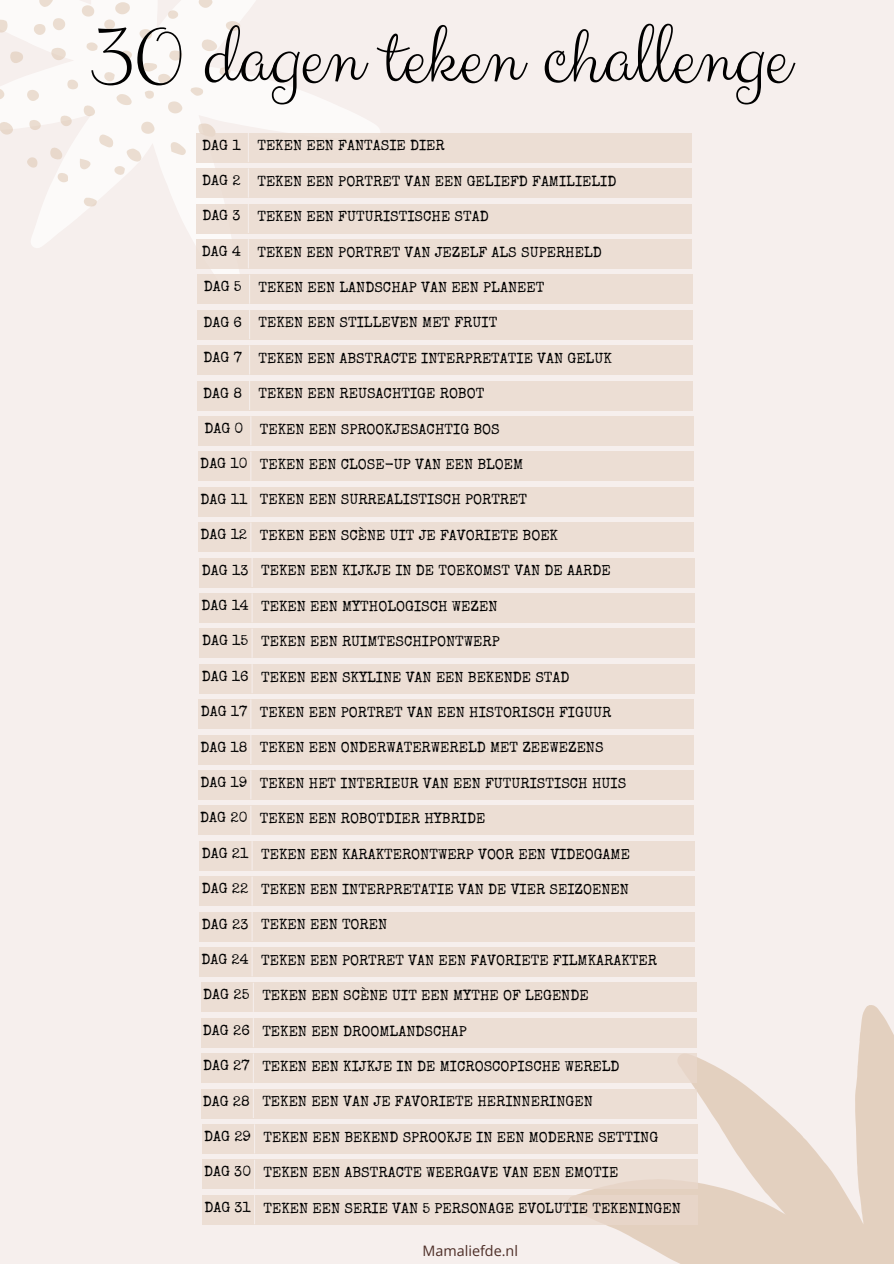
<style>
.page{position:relative;width:894px;height:1264px;background:#fff}
.page>*{position:absolute;margin:0;border:0;box-sizing:border-box;transform-origin:0 0}
.t1{font:89.1px "Clicker Script";color:#000}
.t2{font:14.55px "Special Elite";color:#000}
.t3{font:14.4px "Open Sans";color:#4c2d26}
</style>
<div class="page">
<div style="left:0;top:0;width:893px;height:1263px;background:#f6efed"></div>
<svg style="left:31px;top:0;width:425px;height:340px"></svg>
<svg style="left:82px;top:194px;width:17px;height:16px"></svg>
<svg style="left:0;top:0;width:242px;height:185px"></svg>
<svg style="left:563px;top:870px;width:330px;height:393px"></svg>
<div style="left:196px;top:133px;width:495px;height:29px;background:#ecded4"></div>
<svg style="left:248px;top:133px;width:1px;height:29px"></svg>
<div style="left:196px;top:168px;width:495px;height:30px;background:#ecded4"></div>
<svg style="left:248px;top:168px;width:1px;height:29px"></svg>
<div style="left:196px;top:204px;width:495px;height:29px;background:#ecded4"></div>
<svg style="left:248px;top:204px;width:1px;height:29px"></svg>
<div style="left:196px;top:239px;width:495px;height:30px;background:#ecded4"></div>
<svg style="left:248px;top:239px;width:1px;height:29px"></svg>
<div style="left:197px;top:274px;width:495px;height:30px;background:#ecded4"></div>
<hr style="left:249px;top:274px;width:1px;height:30px;background:#f6efed">
<div style="left:197px;top:310px;width:495px;height:29px;background:#ecded4"></div>
<svg style="left:249px;top:310px;width:1px;height:29px"></svg>
<div style="left:197px;top:345px;width:495px;height:30px;background:#ecded4"></div>
<svg style="left:249px;top:345px;width:1px;height:29px"></svg>
<div style="left:197px;top:381px;width:495px;height:29px;background:#ecded4"></div>
<svg style="left:249px;top:381px;width:1px;height:29px"></svg>
<div style="left:198px;top:416px;width:495px;height:29px;background:#ecded4"></div>
<svg style="left:250px;top:416px;width:1px;height:29px"></svg>
<div style="left:198px;top:451px;width:495px;height:30px;background:#ecded4"></div>
<hr style="left:250px;top:451px;width:1px;height:30px;background:#f6efed">
<div style="left:198px;top:487px;width:495px;height:29px;background:#ecded4"></div>
<svg style="left:250px;top:487px;width:1px;height:29px"></svg>
<div style="left:198px;top:522px;width:495px;height:30px;background:#ecded4"></div>
<svg style="left:250px;top:523px;width:1px;height:28px"></svg>
<div style="left:200px;top:558px;width:495px;height:29px;background:#ecded4"></div>
<div style="left:200px;top:593px;width:495px;height:29px;background:#ecded4"></div>
<div style="left:200px;top:628px;width:495px;height:30px;background:#ecded4"></div>
<div style="left:200px;top:664px;width:495px;height:29px;background:#ecded4"></div>
<div style="left:198px;top:699px;width:495px;height:29px;background:#ecded4"></div>
<svg style="left:250px;top:700px;width:1px;height:28px"></svg>
<div style="left:198px;top:735px;width:495px;height:29px;background:#ecded4"></div>
<svg style="left:250px;top:735px;width:1px;height:29px"></svg>
<div style="left:198px;top:770px;width:495px;height:29px;background:#ecded4"></div>
<svg style="left:250px;top:770px;width:1px;height:29px"></svg>
<div style="left:198px;top:805px;width:495px;height:30px;background:#ecded4"></div>
<svg style="left:250px;top:806px;width:1px;height:28px"></svg>
<div style="left:200px;top:841px;width:495px;height:29px;background:#ecded4"></div>
<div style="left:200px;top:876px;width:495px;height:29px;background:#ecded4"></div>
<div style="left:200px;top:911px;width:495px;height:30px;background:#ecded4"></div>
<hr style="left:251px;top:911px;width:1px;height:30px;background:#f6efed">
<div style="left:200px;top:947px;width:495px;height:29px;background:#ecded4"></div>
<div style="left:201px;top:982px;width:495px;height:30px;background:#ecded4"></div>
<svg style="left:253px;top:983px;width:1px;height:28px"></svg>
<div style="left:201px;top:1018px;width:495px;height:29px;background:#ecded4"></div>
<svg style="left:253px;top:1018px;width:1px;height:29px"></svg>
<div style="left:201px;top:1053px;width:495px;height:29px;background:#ecded4"></div>
<svg style="left:253px;top:1054px;width:1px;height:28px"></svg>
<div style="left:201px;top:1088px;width:495px;height:30px;background:#ecded4"></div>
<hr style="left:253px;top:1088px;width:1px;height:30px;background:#f6efed">
<div style="left:202px;top:1124px;width:495px;height:29px;background:#ecded4"></div>
<svg style="left:254px;top:1124px;width:1px;height:29px"></svg>
<div style="left:202px;top:1159px;width:495px;height:30px;background:#ecded4"></div>
<svg style="left:254px;top:1160px;width:1px;height:28px"></svg>
<div style="left:202px;top:1195px;width:495px;height:29px;background:#ecded4"></div>
<svg style="left:254px;top:1195px;width:1px;height:29px"></svg>
<p class="t1" style="left:90px;top:1px;width:701px">30 dagen teken challenge</p>
<p class="t2" style="left:202px;top:139px;width:40px">DAG 1</p>
<h1 class="t2" style="left:257px;top:140px;width:189px">TEKEN EEN FANTASIE DIER</h1>
<h2 class="t2" style="left:202px;top:175px;width:40px">DAG 2</h2>
<h2 class="t2" style="left:257px;top:176px;width:360px">TEKEN EEN PORTRET VAN EEN GELIEFD FAMILIELID</h2>
<h2 class="t2" style="left:202px;top:210px;width:40px">DAG 3</h2>
<h2 class="t2" style="left:257px;top:211px;width:233px">TEKEN EEN FUTURISTISCHE STAD</h2>
<h2 class="t2" style="left:202px;top:246px;width:40px">DAG 4</h2>
<h2 class="t2" style="left:257px;top:246px;width:346px">TEKEN EEN PORTRET VAN JEZELF ALS SUPERHELD</h2>
<h2 class="t2" style="left:204px;top:281px;width:39px">DAG 5</h2>
<h2 class="t2" style="left:258px;top:282px;width:287px">TEKEN EEN LANDSCHAP VAN EEN PLANEET</h2>
<h2 class="t2" style="left:203px;top:316px;width:40px">DAG 6</h2>
<h2 class="t2" style="left:258px;top:317px;width:240px">TEKEN EEN STILLEVEN MET FRUIT</h2>
<h2 class="t2" style="left:203px;top:352px;width:40px">DAG 7</h2>
<h2 class="t2" style="left:258px;top:352px;width:354px">TEKEN EEN ABSTRACTE INTERPRETATIE VAN GELUK</h2>
<h2 class="t2" style="left:203px;top:387px;width:40px">DAG 8</h2>
<h2 class="t2" style="left:258px;top:388px;width:227px">TEKEN EEN REUSACHTIGE ROBOT</h2>
<h2 class="t2" style="left:204px;top:422px;width:40px">DAG 0</h2>
<h2 class="t2" style="left:260px;top:423px;width:241px">TEKEN EEN SPROOKJESACHTIG BOS</h2>
<h2 class="t2" style="left:200px;top:458px;width:49px">DAG 10</h2>
<h2 class="t2" style="left:260px;top:459px;width:265px">TEKEN EEN CLOSE-UP VAN EEN BLOEM</h2>
<h2 class="t2" style="left:200px;top:493px;width:48px">DAG 11</h2>
<h2 class="t2" style="left:260px;top:494px;width:269px">TEKEN EEN SURREALISTISCH PORTRET</h2>
<h2 class="t2" style="left:200px;top:529px;width:48px">DAG 12</h2>
<h2 class="t2" style="left:260px;top:529px;width:299px">TEKEN EEN SCÈNE UIT JE FAVORIETE BOEK</h2>
<h2 class="t2" style="left:202px;top:564px;width:48px">DAG 13</h2>
<h2 class="t2" style="left:261px;top:565px;width:351px">TEKEN EEN KIJKJE IN DE TOEKOMST VAN DE AARDE</h2>
<h2 class="t2" style="left:201px;top:599px;width:49px">DAG 14</h2>
<h2 class="t2" style="left:261px;top:600px;width:238px">TEKEN EEN MYTHOLOGISCH WEZEN</h2>
<h2 class="t2" style="left:202px;top:635px;width:48px">DAG 15</h2>
<h2 class="t2" style="left:261px;top:636px;width:240px">TEKEN EEN RUIMTESCHIPONTWERP</h2>
<h2 class="t2" style="left:202px;top:670px;width:48px">DAG 16</h2>
<h2 class="t2" style="left:261px;top:671px;width:310px">TEKEN EEN SKYLINE VAN EEN BEKENDE STAD</h2>
<h2 class="t2" style="left:201px;top:706px;width:48px">DAG 17</h2>
<h2 class="t2" style="left:260px;top:706px;width:353px">TEKEN EEN PORTRET VAN EEN HISTORISCH FIGUUR</h2>
<h2 class="t2" style="left:200px;top:741px;width:49px">DAG 18</h2>
<h2 class="t2" style="left:260px;top:742px;width:345px">TEKEN EEN ONDERWATERWERELD MET ZEEWEZENS</h2>
<h2 class="t2" style="left:200px;top:776px;width:48px">DAG 19</h2>
<h2 class="t2" style="left:260px;top:777px;width:368px">TEKEN HET INTERIEUR VAN EEN FUTURISTISCH HUIS</h2>
<h2 class="t2" style="left:200px;top:812px;width:49px">DAG 20</h2>
<h2 class="t2" style="left:260px;top:813px;width:227px">TEKEN EEN ROBOTDIER HYBRIDE</h2>
<h2 class="t2" style="left:202px;top:847px;width:48px">DAG 21</h2>
<h2 class="t2" style="left:261px;top:848px;width:370px">TEKEN EEN KARAKTERONTWERP VOOR EEN VIDEOGAME</h2>
<h2 class="t2" style="left:202px;top:883px;width:48px">DAG 22</h2>
<h2 class="t2" style="left:261px;top:883px;width:369px">TEKEN EEN INTERPRETATIE VAN DE VIER SEIZOENEN</h2>
<p class="t2" style="left:202px;top:918px;width:48px">DAG 23</p>
<h2 class="t2" style="left:261px;top:919px;width:128px">TEKEN EEN TOREN</h2>
<h2 class="t2" style="left:201px;top:953px;width:49px">DAG 24</h2>
<h2 class="t2" style="left:261px;top:954px;width:397px">TEKEN EEN PORTRET VAN EEN FAVORIETE FILMKARAKTER</h2>
<h2 class="t2" style="left:203px;top:989px;width:48px">DAG 25</h2>
<h2 class="t2" style="left:262px;top:989px;width:328px">TEKEN EEN SCÈNE UIT EEN MYTHE OF LEGENDE</h2>
<h2 class="t2" style="left:203px;top:1024px;width:48px">DAG 26</h2>
<h2 class="t2" style="left:262px;top:1025px;width:206px">TEKEN EEN DROOMLANDSCHAP</h2>
<h2 class="t2" style="left:203px;top:1059px;width:48px">DAG 27</h2>
<h2 class="t2" style="left:262px;top:1060px;width:359px">TEKEN EEN KIJKJE IN DE MICROSCOPISCHE WERELD</h2>
<h2 class="t2" style="left:203px;top:1095px;width:49px">DAG 28</h2>
<h2 class="t2" style="left:262px;top:1096px;width:332px">TEKEN EEN VAN JE FAVORIETE HERINNERINGEN</h2>
<h2 class="t2" style="left:204px;top:1130px;width:48px">DAG 29</h2>
<h2 class="t2" style="left:263px;top:1131px;width:396px">TEKEN EEN BEKEND SPROOKJE IN EEN MODERNE SETTING</h2>
<h2 class="t2" style="left:204px;top:1166px;width:49px">DAG 30</h2>
<h2 class="t2" style="left:263px;top:1166px;width:356px">TEKEN EEN ABSTRACTE WEERGAVE VAN EEN EMOTIE</h2>
<h2 class="t2" style="left:204px;top:1201px;width:48px">DAG 31</h2>
<h2 class="t2" style="left:263px;top:1202px;width:418px">TEKEN EEN SERIE VAN 5 PERSONAGE EVOLUTIE TEKENINGEN</h2>
<h2 class="t3" style="left:422px;top:1240px;width:97px">Mamaliefde.nl</h2>
</div>
